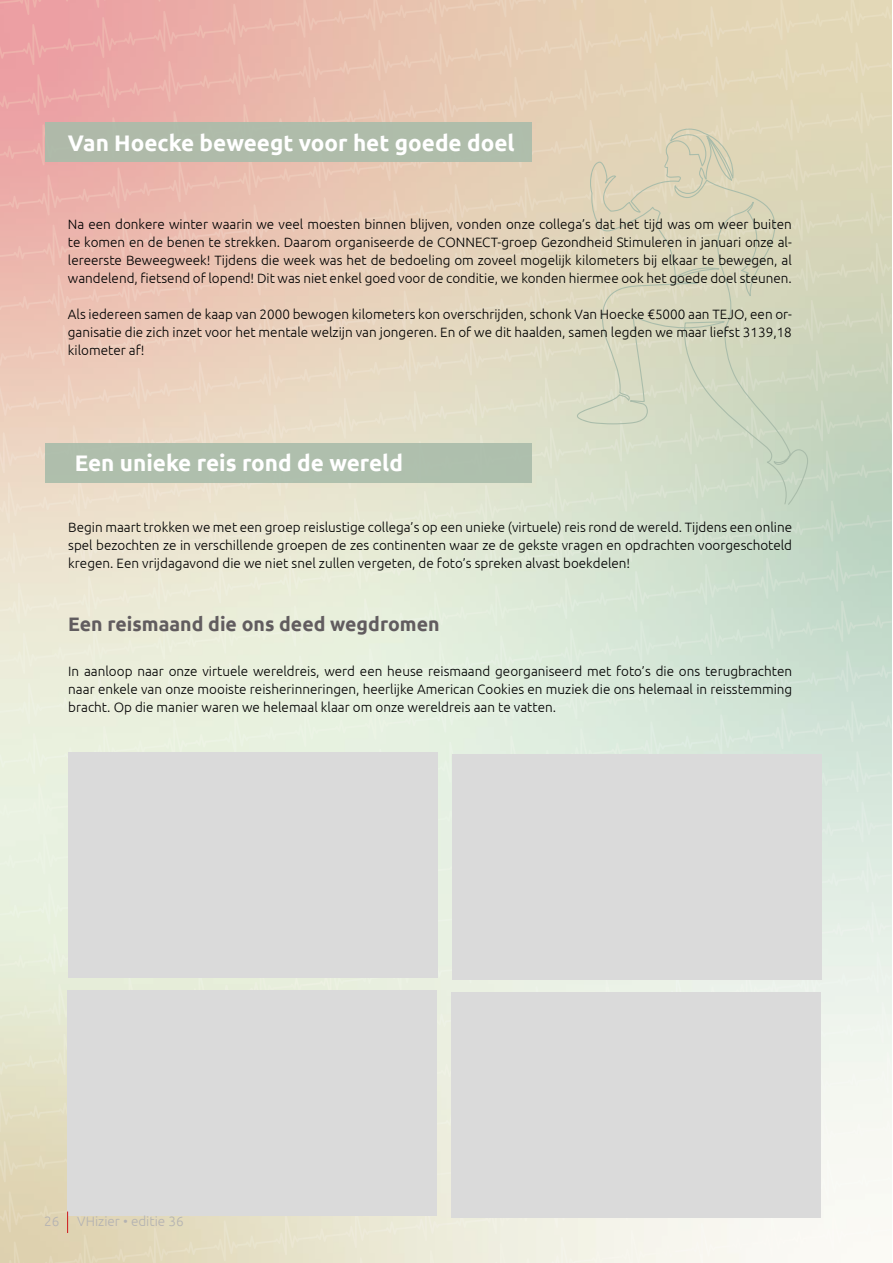
<style>
.page{position:relative;width:893px;height:1263px;background:#fff}
.page>*{position:absolute;margin:0;border:0;box-sizing:border-box;transform-origin:0 0}
.t1{font:700 22.5px "Ubuntu";color:#fff}
.t2{font:700 19.5px "Ubuntu";color:#615c5f}
.t3{font:300 13.5px/18px "Ubuntu";color:#000;text-align:justify}
.t4{font:300 13.5px "Ubuntu";color:#b3b2b2}
</style>
<div class="page">
<img style="left:0;top:0;width:892px;height:1263px">
<div style="left:0;top:0;width:160px;height:15px;background:#eca1a4"></div>
<img style="left:386px;top:0;width:193px;height:17px">
<div style="left:579px;top:0;width:272px;height:48px;background:#e4d5b5"></div>
<div style="left:585px;top:42px;width:271px;height:56px;background:#e3d5b6"></div>
<div style="left:590px;top:92px;width:271px;height:51px;background:#e1d6b7"></div>
<div style="left:808px;top:143px;width:58px;height:50px;background:#dcd7b7"></div>
<div style="left:808px;top:193px;width:63px;height:50px;background:#d9d5b8"></div>
<div style="left:808px;top:243px;width:69px;height:50px;background:#d4d4b9"></div>
<div style="left:808px;top:293px;width:74px;height:50px;background:#cfd4ba"></div>
<div style="left:808px;top:343px;width:79px;height:51px;background:#c9d3bb"></div>
<div style="left:808px;top:394px;width:83px;height:55px;background:#c4d2bc"></div>
<img style="left:556px;top:450px;width:271px;height:56px">
<img style="left:560px;top:501px;width:272px;height:55px">
<img style="left:565px;top:551px;width:272px;height:55px">
<img style="left:571px;top:601px;width:271px;height:55px">
<img style="left:576px;top:651px;width:271px;height:56px">
<div style="left:580px;top:701px;width:272px;height:53px;background:#d6e7d9"></div>
<div style="left:586px;top:751px;width:271px;height:50px;background:#d6e6db"></div>
<div style="left:821px;top:801px;width:41px;height:51px;background:#dbe9df"></div>
<div style="left:821px;top:852px;width:46px;height:50px;background:#e1ede3"></div>
<div style="left:821px;top:902px;width:51px;height:50px;background:#e6f0e7"></div>
<div style="left:606px;top:952px;width:271px;height:50px;background:#ebf2ea"></div>
<div style="left:821px;top:1002px;width:61px;height:50px;background:#eff5ed"></div>
<div style="left:821px;top:1052px;width:66px;height:56px;background:#f3f6ef"></div>
<img style="left:821px;top:1159px;width:7px;height:51px">
<img style="left:568px;top:1210px;width:265px;height:53px">
<svg style="left:577px;top:129px;width:231px;height:376px;background:#d6d7be"></svg>
<div style="left:68px;top:752px;width:370px;height:225px;background:#dadada"></div>
<div style="left:67px;top:990px;width:370px;height:225px;background:#dadada"></div>
<div style="left:452px;top:754px;width:369px;height:225px;background:#dadada"></div>
<div style="left:451px;top:992px;width:370px;height:225px;background:#dadada"></div>
<div style="left:45px;top:123px;width:486px;height:39px;background:#a9bcaa"></div>
<div style="left:46px;top:444px;width:486px;height:39px;background:#a9bcaa"></div>
<svg style="left:67px;top:1211px;width:1px;height:22px"></svg>
<h1 class="t1" style="left:68px;top:129px;width:448px">Van Hoecke beweegt voor het goede doel</h1>
<p class="t3" style="left:68px;top:214px;width:725px">Na een donkere winter waarin we veel moesten binnen blijven, vonden onze collega’s dat het tijd was om weer buiten te komen en de benen te strekken. Daarom organiseerde de CONNECT-groep Gezondheid Stimuleren in januari onze al&shy;lereerste Beweegweek! Tijdens die week was het de bedoeling om zoveel mogelijk kilometers bij elkaar te bewegen, al wandelend, fietsend of lopend! Dit was niet enkel goed voor de conditie, we konden hiermee ook het goede doel steunen.</p>
<p class="t3" style="left:68px;top:304px;width:725px">Als iedereen samen de kaap van 2000 bewogen kilometers kon overschrijden, schonk Van Hoecke €5000 aan TEJO, een or&shy;ganisatie die zich inzet voor het mentale welzijn van jongeren. En of we dit haalden, samen legden we maar liefst 3139,18 kilometer af!</p>
<h1 class="t1" style="left:75px;top:450px;width:330px">Een unieke reis rond de wereld</h1>
<p class="t3" style="left:68px;top:518px;width:725px">Begin maart trokken we met een groep reislustige collega’s op een unieke (virtuele) reis rond de wereld. Tijdens een online spel bezochten ze in verschillende groepen de zes continenten waar ze de gekste vragen en opdrachten voorgeschoteld kregen. Een vrijdagavond die we niet snel zullen vergeten, de foto’s spreken alvast boekdelen!</p>
<h2 class="t2" style="left:68px;top:612px;width:373px">Een reismaand die ons deed wegdromen</h2>
<p class="t3" style="left:68px;top:662px;width:725px">In aanloop naar onze virtuele wereldreis, werd een heuse reismaand georganiseerd met foto’s die ons terugbrachten naar enkele van onze mooiste reisherinneringen, heerlijke American Cookies en muziek die ons helemaal in reisstemming bracht. Op die manier waren we helemaal klaar om onze wereldreis aan te vatten.</p>
<p class="t4" style="left:44px;top:1213px;width:17px">26</p>
<p class="t4" style="left:77px;top:1213px;width:108px">VHizier • editie 36</p>
</div>
